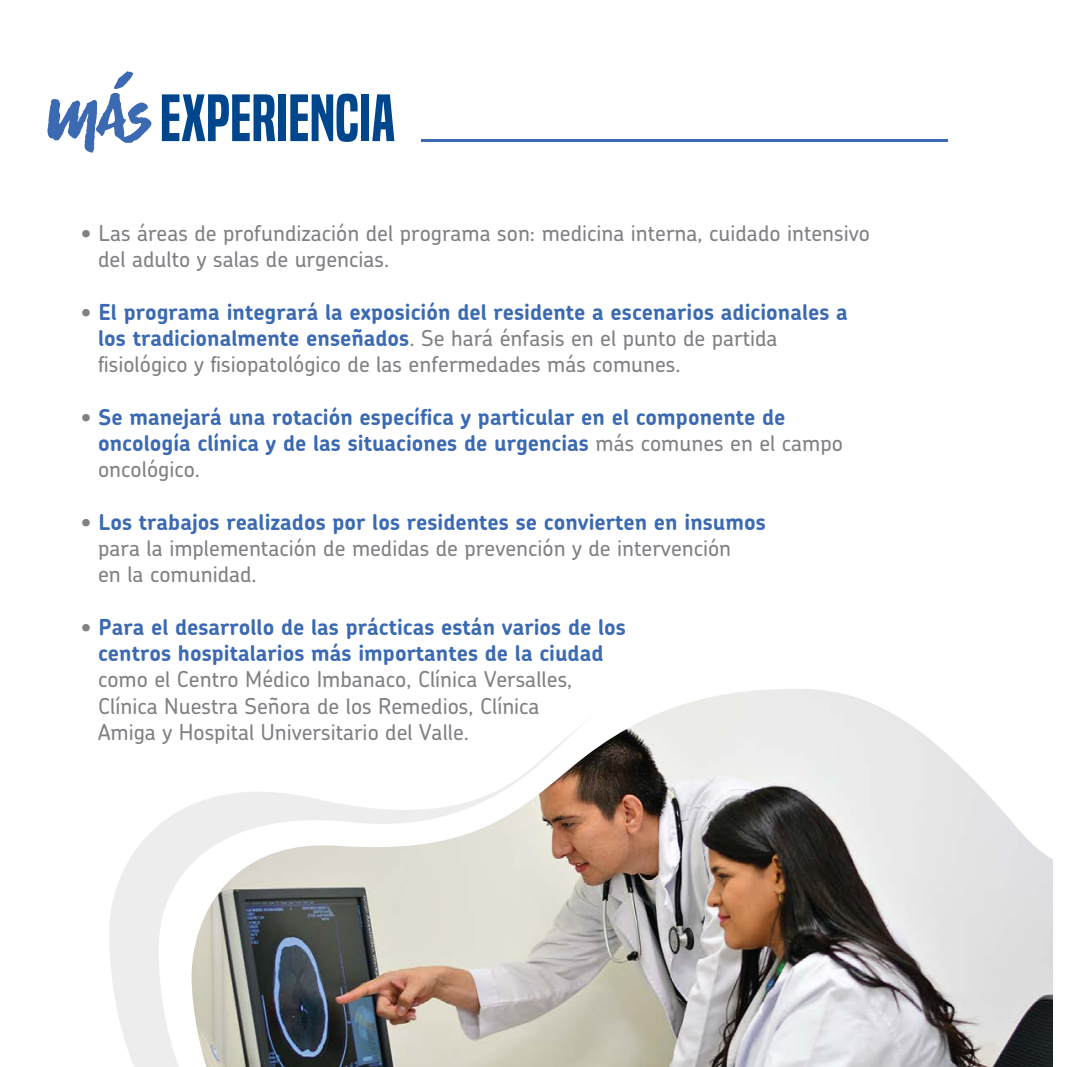
<style>
.page{position:relative;width:1067px;height:1067px;background:#fff}
.page>*{position:absolute;margin:0;border:0;box-sizing:border-box;transform-origin:0 0}
.t1{font:61.6px "Built Titling Sb";color:#00468d}
.t2{font:700 21.88px/26.2px "Chevin";color:#3b6ab3}
.t3{font:500 21.88px/26.2px "Chevin";color:#808184}
.s1{font-weight:500;color:#808184}
.s2{font-weight:700;color:#3b6ab3}
</style>
<div class="page">
<svg style="left:47px;top:71px;width:104px;height:82px"></svg>
<hr style="left:421px;top:139px;width:526px;height:2px;background:#3b6ab3">
<img style="left:597px;top:689px;width:456px;height:378px">
<svg style="left:109px;top:722px;width:488px;height:345px"></svg>
<h1 class="t1" style="left:160px;top:82px;width:237px">EXPERIENCIA</h1>
<p class="t3" style="left:98px;top:219px;width:773px;text-indent:-17px">• Las áreas de profundización del programa son: medicina interna, cuidado intensivo del adulto y salas de urgencias.</p>
<p class="t2" style="left:98px;top:298px;width:751px;text-indent:-17px"><span class="s1">•</span> El programa integrará la exposición del residente a escenarios adicionales a los tradicionalmente enseñados<span class="s1">. Se hará énfasis en el punto de partida fisiológico y fisiopatológico de las enfermedades más comunes.</span></p>
<p class="t2" style="left:98px;top:403px;width:746px;text-indent:-17px"><span class="s1">•</span> Se manejará una rotación específica y particular en el componente de oncología clínica y de las situaciones de urgencias <span class="s1">más comunes en el campo oncológico.</span></p>
<p class="t3" style="left:98px;top:508px;width:669px;text-indent:-17px">• <span class="s2">Los trabajos realizados por los residentes se convierten en insumos </span>para la implementación de medidas de prevención y de intervención<br>en la comunidad.</p>
<p class="t2" style="left:81px;top:613px;width:546px;text-align:center"><span class="s1">•</span> Para el desarrollo de las prácticas están varios de los centros hospitalarios más importantes de la ciudad</p>
<p class="t3" style="left:98px;top:666px;width:476px">como el Centro Médico Imbanaco, Clínica Versalles,<br>Clínica Nuestra Señora de los Remedios, Clínica<br>Amiga y Hospital Universitario del Valle.</p>
</div>
